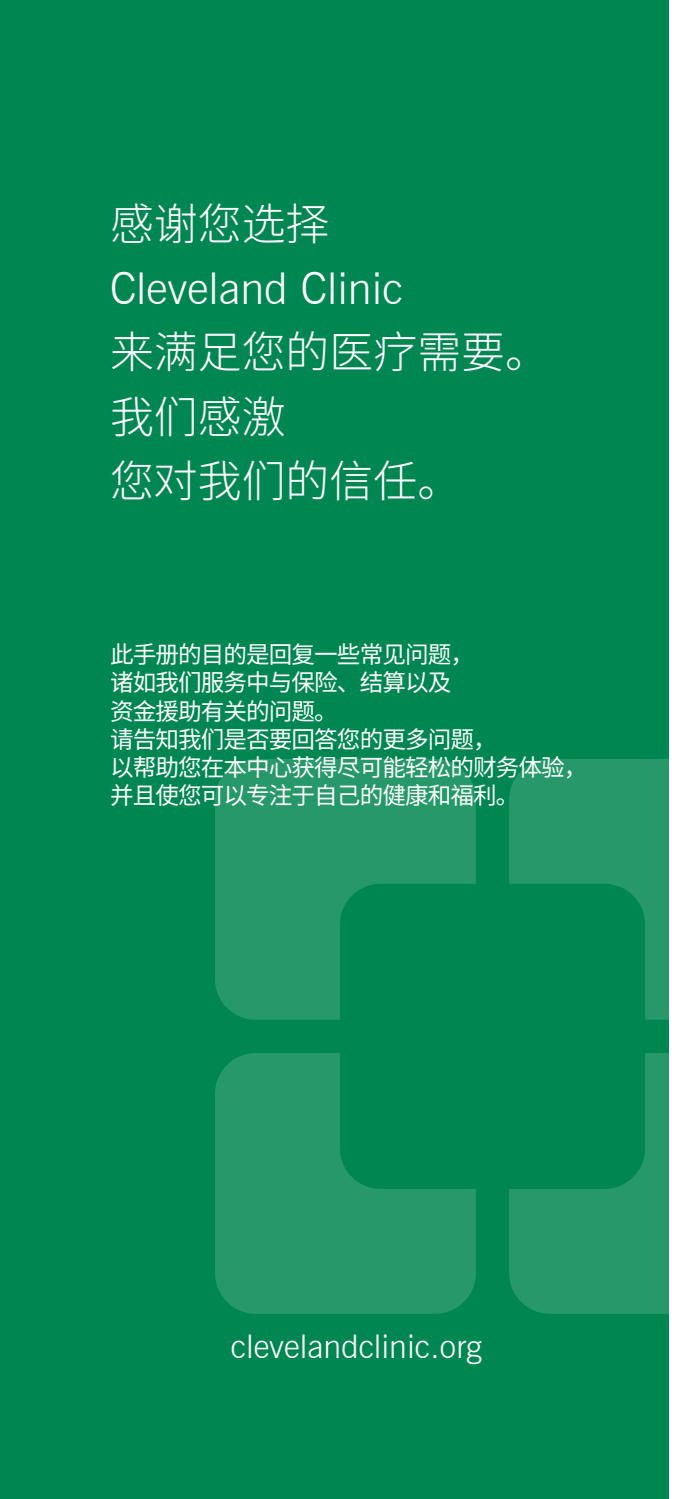
<style>
.page{position:relative;width:689px;height:1499px;background:#fff}
.page>*{position:absolute;margin:0;border:0;box-sizing:border-box;transform-origin:0 0}
.t1{font:300 43.88px/64.1px "Noto Sans CJ Ksc";color:#fff}
.t2{font:300 43.88px "News Gothic BT";color:#fff}
.t3{font:300 32.62px "News Gothic BT";color:#fff}
.t4{font:23.62px/28.1px "Noto Sans CJ Ksc";letter-spacing:-.04em;color:#fff}
</style>
<div class="page">
<div style="left:0;top:0;width:668px;height:1498px;background:#008751"></div>
<svg style="left:215px;top:759px;width:261px;height:260px;fill:#26986a"></svg>
<svg style="left:509px;top:759px;width:160px;height:260px;fill:#26986a"></svg>
<svg style="left:509px;top:1053px;width:160px;height:260px;fill:#26986a"></svg>
<svg style="left:215px;top:1053px;width:261px;height:260px;fill:#26986a"></svg>
<h1 class="t1" style="left:110px;top:193px;width:221px">感谢您选择</h1>
<h1 class="t2" style="left:110px;top:262px;width:294px">Cleveland Clinic</h1>
<h1 class="t1" style="left:110px;top:321px;width:440px">来满足您的医疗需要。我们感激<br>您对我们的信任。</h1>
<p class="t4" style="left:110px;top:641px;width:479px">此手册的目的是回复一些常见问题，<br>诸如我们服务中与保险、结算以及<br>资金援助有关的问题。<br>请告知我们是否要回答您的更多问题，<br>以帮助您在本中心获得尽可能轻松的财务体验，并且使您可以专注于自己的健康和福利。</p>
<h2 class="t3" style="left:231px;top:1326px;width:252px">clevelandclinic.org</h2>
</div>
